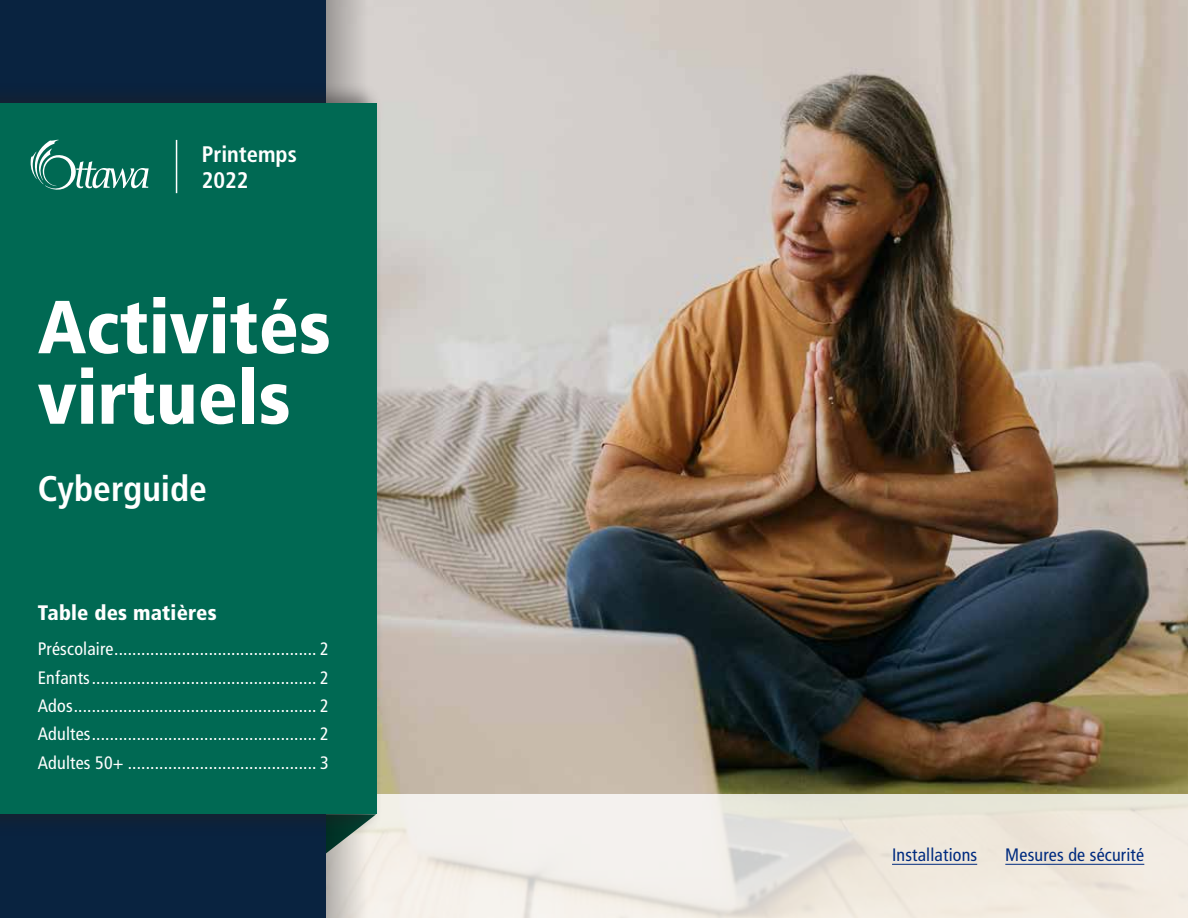
<style>
.page{position:relative;width:1188px;height:918px;background:#fff}
.page>*{position:absolute;margin:0;border:0;box-sizing:border-box;transform-origin:0 0}
.t1{font:900 condensed 75px/70.5px "Frutiger LT Std";color:#fff}
.t2{font:700 condensed 35.7px "Frutiger LT Std";color:#fff}
.t3{font:700 condensed 22.5px/25.5px "Frutiger LT Std";color:#fff}
.t4{font:900 condensed 21px "Frutiger LT Std";letter-spacing:.01em;color:#fff}
.t5{font:condensed 18px/28.3px "Frutiger LT Std";letter-spacing:.01em;color:#fff;text-align:justify}
.t6{font:condensed 18px "Frutiger LT Std";letter-spacing:.01em;color:#002b7f}
</style>
<div class="page">
<img style="left:368px;top:0;width:820px;height:795px">
<svg style="left:368px;top:795px;width:820px;height:123px;background:#eee9e2"></svg>
<svg style="left:326px;top:0;width:42px;height:918px;background:#c1beba"></svg>
<div style="left:0;top:0;width:326px;height:918px;background:#092340"></div>
<div style="left:0;top:82px;width:383px;height:754px;background:#231f20;opacity:.45"></div>
<div style="left:0;top:104px;width:376px;height:710px;background:#006953"></div>
<hr style="left:892px;top:864px;width:85px;height:1px;background:#002b7f">
<hr style="left:1005px;top:864px;width:139px;height:1px;background:#002b7f">
<svg style="left:31px;top:139px;width:118px;height:51px"></svg>
<hr style="left:176px;top:140px;width:1px;height:53px;background:#fff">
<p class="t3" style="left:202px;top:142px;width:97px">Printemps<br>2022</p>
<h1 class="t1" style="left:38px;top:292px;width:295px">Activités virtuels</h1>
<h2 class="t2" style="left:38px;top:467px;width:171px">Cyberguide</h2>
<p class="t4" style="left:38px;top:600px;width:180px">Table des matières</p>
<p class="t5" style="left:38px;top:635px;width:293px">Préscolaire............................................. 2<br>Enfants.................................................. 2<br>Ados...................................................... 2<br>Adultes.................................................. 2<br>Adultes 50+ .......................................... 3</p>
<p class="t6" style="left:892px;top:845px;width:87px">Installations</p>
<p class="t6" style="left:1005px;top:845px;width:140px">Mesures de sécurité</p>
</div>
